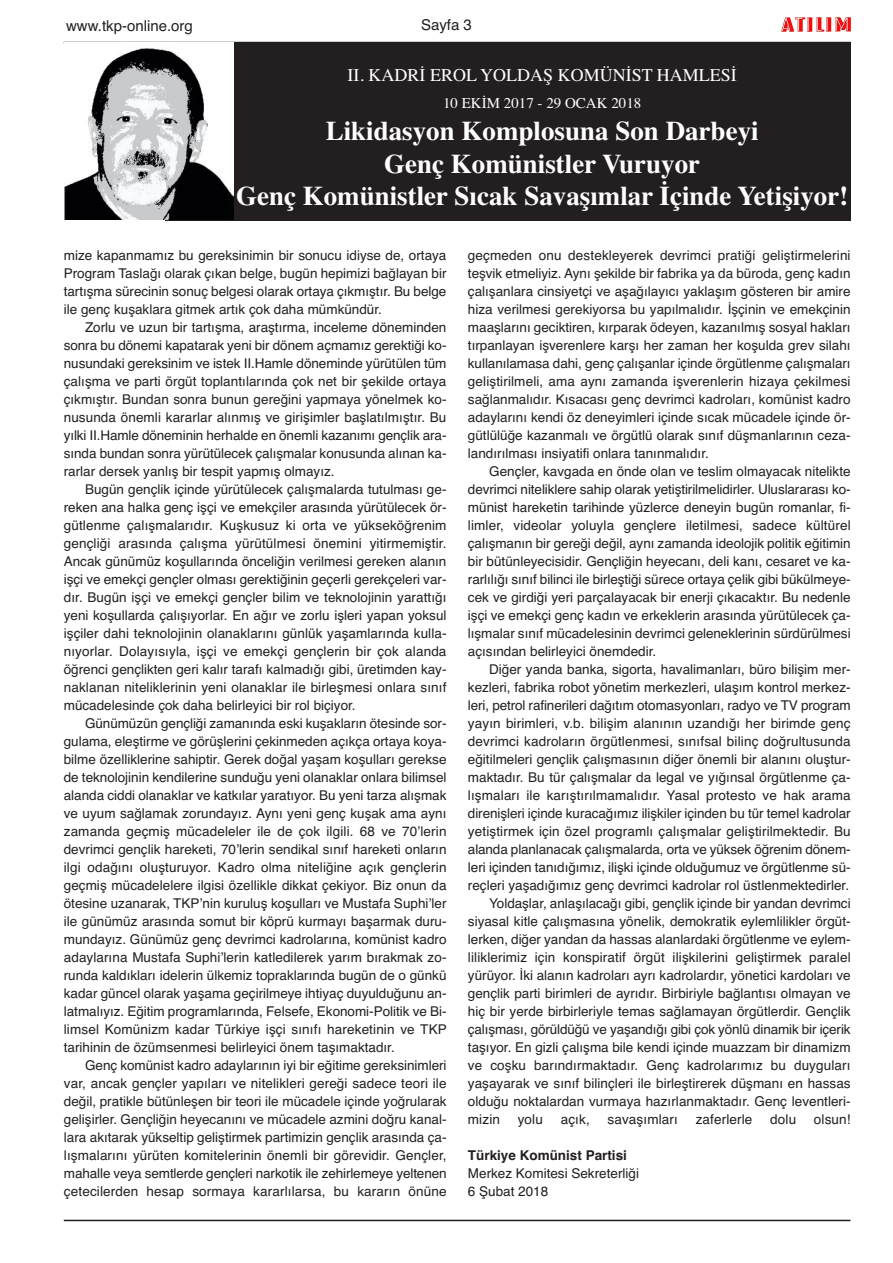
<style>
.page{position:relative;width:893px;height:1263px;background:#fff}
.page>*{position:absolute;margin:0;border:0;box-sizing:border-box;transform-origin:0 0}
.t1{font:700 27px/32.4px "Times";color:#fff;text-align:center}
.t2{font:18px "Times";color:#fff}
.t3{font:15px "Helvetica";color:#231f20}
.t4{font:15px "Times";color:#fff}
.t5{font:13.5px/18px "Helvetica";color:#231f20;text-align:justify}
.t6{font:700 13.5px "Helvetica";color:#231f20}
</style>
<div class="page">
<img style="left:782px;top:17px;width:68px;height:15px">
<hr style="left:64px;top:42px;width:786px;height:1px;background:#231f20">
<hr style="left:64px;top:1220px;width:786px;height:1px;background:#231f20">
<div style="left:165px;top:43px;width:685px;height:178px;background:#231f20"></div>
<img style="left:64px;top:42px;width:170px;height:178px">
<p class="t3" style="left:66px;top:14px;width:128px">www.tkp-online.org</p>
<p class="t3" style="left:421px;top:13px;width:52px">Sayfa 3</p>
<h2 class="t2" style="left:347px;top:58px;width:391px">II. KADRİ EROL YOLDAŞ KOMÜNİST HAMLESİ</h2>
<p class="t4" style="left:443px;top:89px;width:200px">10 EKİM 2017 - 29 OCAK 2018</p>
<h1 class="t1" style="left:236px;top:112px;width:614px">Likidasyon Komplosuna Son Darbeyi<br>Genç Komünistler Vuruyor<br>Genç Komünistler Sıcak Savaşımlar İçinde Yetişiyor!</h1>
<p class="t5" style="left:64px;top:247px;width:384px">mize kapanmamız bu gereksinimin bir sonucu idiyse de, ortaya Program Taslağı olarak çıkan belge, bugün hepimizi bağlayan bir tartışma sürecinin sonuç belgesi olarak ortaya çıkmıştır. Bu belge ile genç kuşaklara gitmek artık çok daha mümkündür.</p>
<p class="t5" style="left:64px;top:319px;width:384px;text-indent:21px">Zorlu ve uzun bir tartışma, araştırma, inceleme döneminden sonra bu dönemi kapatarak yeni bir dönem açmamız gerektiği ko&shy;nusundaki gereksinim ve istek II.Hamle döneminde yürütülen tüm çalışma ve parti örgüt toplantılarında çok net bir şekilde ortaya çıkmıştır. Bundan sonra bunun gereğini yapmaya yönelmek ko&shy;nusunda önemli kararlar alınmış ve girişimler başlatılmıştır. Bu yılki II.Hamle döneminin herhalde en önemli kazanımı gençlik ara&shy;sında bundan sonra yürütülecek çalışmalar konusunda alınan ka&shy;rarlar dersek yanlış bir tespit yapmış olmayız.</p>
<p class="t5" style="left:64px;top:481px;width:384px;text-indent:21px">Bugün gençlik içinde yürütülecek çalışmalarda tutulması ge&shy;reken ana halka genç işçi ve emekçiler arasında yürütülecek ör&shy;gütlenme çalışmalarıdır. Kuşkusuz ki orta ve yükseköğrenim gençliği arasında çalışma yürütülmesi önemini yitirmemiştir.<br>Ancak günümüz koşullarında önceliğin verilmesi gereken alanın işçi ve emekçi gençler olması gerektiğinin geçerli gerekçeleri var&shy;dır. Bugün işçi ve emekçi gençler bilim ve teknolojinin yarattığı yeni koşullarda çalışıyorlar. En ağır ve zorlu işleri yapan yoksul işçiler dahi teknolojinin olanaklarını günlük yaşamlarında kulla&shy;nıyorlar. Dolayısıyla, işçi ve emekçi gençlerin bir çok alanda öğrenci gençlikten geri kalır tarafı kalmadığı gibi, üretimden kay&shy;naklanan niteliklerinin yeni olanaklar ile birleşmesi onlara sınıf mücadelesinde çok daha belirleyici bir rol biçiyor.</p>
<p class="t5" style="left:64px;top:715px;width:384px;text-indent:21px">Günümüzün gençliği zamanında eski kuşakların ötesinde sor&shy;gulama, eleştirme ve görüşlerini çekinmeden açıkça ortaya koya&shy;bilme özelliklerine sahiptir. Gerek doğal yaşam koşulları gerekse de teknolojinin kendilerine sunduğu yeni olanaklar onlara bilimsel alanda ciddi olanaklar ve katkılar yaratıyor. Bu yeni tarza alışmak ve uyum sağlamak zorundayız. Aynı yeni genç kuşak ama aynı zamanda geçmiş mücadeleler ile de çok ilgili. 68 ve 70’lerin devrimci gençlik hareketi, 70’lerin sendikal sınıf hareketi onların ilgi odağını oluşturuyor. Kadro olma niteliğine açık gençlerin geçmiş mücadelelere ilgisi özellikle dikkat çekiyor. Biz onun da ötesine uzanarak, TKP’nin kuruluş koşulları ve Mustafa Suphi’ler ile günümüz arasında somut bir köprü kurmayı başarmak duru&shy;mundayız. Günümüz genç devrimci kadrolarına, komünist kadro adaylarına Mustafa Suphi’lerin katledilerek yarım bırakmak zo&shy;runda kaldıkları idelerin ülkemiz topraklarında bugün de o günkü kadar güncel olarak yaşama geçirilmeye ihtiyaç duyulduğunu an&shy;latmalıyız. Eğitim programlarında, Felsefe, Ekonomi-Politik ve Bi&shy;limsel Komünizm kadar Türkiye işçi sınıfı hareketinin ve TKP tarihinin de özümsenmesi belirleyici önem taşımaktadır.</p>
<p class="t5" style="left:64px;top:1057px;width:384px;text-indent:21px">Genç komünist kadro adaylarının iyi bir eğitime gereksinimleri var, ancak gençler yapıları ve nitelikleri gereği sadece teori ile değil, pratikle bütünleşen bir teori ile mücadele içinde yoğrularak gelişirler. Gençliğin heyecanını ve mücadele azmini doğru kanal&shy;lara akıtarak yükseltip geliştirmek partimizin gençlik arasında ça&shy;lışmalarını yürüten komitelerinin önemli bir görevidir. Gençler, mahalle veya semtlerde gençleri narkotik ile zehirlemeye yeltenen çetecilerden hesap sormaya kararlılarsa, bu kararın önüne</p>
<p class="t5" style="left:468px;top:247px;width:384px">geçmeden onu destekleyerek devrimci pratiği geliştirmelerini teşvik etmeliyiz. Aynı şekilde bir fabrika ya da büroda, genç kadın çalışanlara cinsiyetçi ve aşağılayıcı yaklaşım gösteren bir amire hiza verilmesi gerekiyorsa bu yapılmalıdır. İşçinin ve emekçinin maaşlarını geciktiren, kırparak ödeyen, kazanılmış sosyal hakları tırpanlayan işverenlere karşı her zaman her koşulda grev silahı kullanılamasa dahi, genç çalışanlar içinde örgütlenme çalışmaları geliştirilmeli, ama aynı zamanda işverenlerin hizaya çekilmesi sağlanmalıdır. Kısacası genç devrimci kadroları, komünist kadro adaylarını kendi öz deneyimleri içinde sıcak mücadele içinde ör&shy;gütlülüğe kazanmalı ve örgütlü olarak sınıf düşmanlarının ceza&shy;landırılması insiyatifi onlara tanınmalıdır.</p>
<p class="t5" style="left:468px;top:463px;width:384px;text-indent:21px">Gençler, kavgada en önde olan ve teslim olmayacak nitelikte devrimci niteliklere sahip olarak yetiştirilmelidirler. Uluslararası ko&shy;münist hareketin tarihinde yüzlerce deneyin bugün romanlar, fi&shy;limler, videolar yoluyla gençlere iletilmesi, sadece kültürel çalışmanın bir gereği değil, aynı zamanda ideolojik politik eğitimin bir bütünleyecisidir. Gençliğin heyecanı, deli kanı, cesaret ve ka&shy;rarlılığı sınıf bilinci ile birleştiği sürece ortaya çelik gibi bükülmeye&shy;cek ve girdiği yeri parçalayacak bir enerji çıkacaktır. Bu nedenle işçi ve emekçi genç kadın ve erkeklerin arasında yürütülecek ça&shy;lışmalar sınıf mücadelesinin devrimci geleneklerinin sürdürülmesi açısından belirleyici önemdedir.</p>
<p class="t5" style="left:489px;top:661px;width:363px">Diğer yanda banka, sigorta, havalimanları, büro bilişim mer-</p>
<p class="t5" style="left:468px;top:679px;width:384px">kezleri, fabrika robot yönetim merkezleri, ulaşım kontrol merkez-</p>
<p class="t5" style="left:468px;top:697px;width:384px">leri, petrol rafinerileri dağıtım otomasyonları, radyo ve TV program</p>
<p class="t5" style="left:468px;top:715px;width:384px">yayın birimleri, v.b. bilişim alanının uzandığı her birimde genç</p>
<p class="t5" style="left:468px;top:733px;width:384px">devrimci kadroların örgütlenmesi, sınıfsal bilinç doğrultusunda</p>
<p class="t5" style="left:468px;top:751px;width:384px">eğitilmeleri gençlik çalışmasının diğer önemli bir alanını oluştur-</p>
<p class="t5" style="left:468px;top:769px;width:384px">maktadır. Bu tür çalışmalar da legal ve yığınsal örgütlenme ça-</p>
<p class="t5" style="left:468px;top:787px;width:384px">lışmaları ile karıştırılmamalıdır. Yasal protesto ve hak arama</p>
<p class="t5" style="left:468px;top:805px;width:384px">direnişleri içinde kuracağımız ilişkiler içinden bu tür temel kadrolar</p>
<p class="t5" style="left:468px;top:823px;width:384px">yetiştirmek için özel programlı çalışmalar geliştirilmektedir. Bu</p>
<p class="t5" style="left:468px;top:841px;width:384px">alanda planlanacak çalışmalarda, orta ve yüksek öğrenim dönem-</p>
<p class="t5" style="left:468px;top:859px;width:384px">leri içinden tanıdığımız, ilişki içinde olduğumuz ve örgütlenme sü-</p>
<p class="t5" style="left:468px;top:877px;width:383px">reçleri yaşadığımız genç devrimci kadrolar rol üstlenmektedirler.</p>
<p class="t5" style="left:489px;top:895px;width:363px">Yoldaşlar, anlaşılacağı gibi, gençlik içinde bir yandan devrimci</p>
<p class="t5" style="left:468px;top:913px;width:384px">siyasal kitle çalışmasına yönelik, demokratik eylemlilikler örgüt-</p>
<p class="t5" style="left:468px;top:931px;width:384px">lerken, diğer yandan da hassas alanlardaki örgütlenme ve eylem-</p>
<p class="t5" style="left:468px;top:949px;width:384px">liliklerimiz için konspiratif örgüt ilişkilerini geliştirmek paralel</p>
<p class="t5" style="left:468px;top:967px;width:384px">yürüyor. İki alanın kadroları ayrı kadrolardır, yönetici kardoları ve</p>
<p class="t5" style="left:468px;top:985px;width:384px">gençlik parti birimleri de ayrıdır. Birbiriyle bağlantısı olmayan ve</p>
<p class="t5" style="left:468px;top:1003px;width:384px">hiç bir yerde birbirleriyle temas sağlamayan örgütlerdir. Gençlik</p>
<p class="t5" style="left:468px;top:1021px;width:384px">çalışması, görüldüğü ve yaşandığı gibi çok yönlü dinamik bir içerik</p>
<p class="t5" style="left:468px;top:1039px;width:384px">taşıyor. En gizli çalışma bile kendi içinde muazzam bir dinamizm</p>
<p class="t5" style="left:468px;top:1057px;width:384px">ve coşku barındırmaktadır. Genç kadrolarımız bu duyguları</p>
<p class="t5" style="left:468px;top:1075px;width:384px">yaşayarak ve sınıf bilinçleri ile birleştirerek düşmanı en hassas</p>
<p class="t5" style="left:468px;top:1093px;width:384px">olduğu noktalardan vurmaya hazırlanmaktadır. Genç leventleri-</p>
<p class="t5" style="left:468px;top:1111px;width:34px">mizin</p>
<p class="t5" style="left:518px;top:1111px;width:27px">yolu</p>
<p class="t5" style="left:561px;top:1111px;width:31px">açık,</p>
<p class="t5" style="left:608px;top:1111px;width:72px">savaşımları</p>
<p class="t5" style="left:696px;top:1111px;width:58px">zaferlerle</p>
<p class="t5" style="left:770px;top:1111px;width:27px">dolu</p>
<p class="t5" style="left:814px;top:1111px;width:38px">olsun!</p>
<p class="t6" style="left:468px;top:1144px;width:161px">Türkiye Komünist Partisi</p>
<p class="t5" style="left:468px;top:1165px;width:173px">Merkez Komitesi Sekreterliği<br>6 Şubat 2018</p>
</div>
